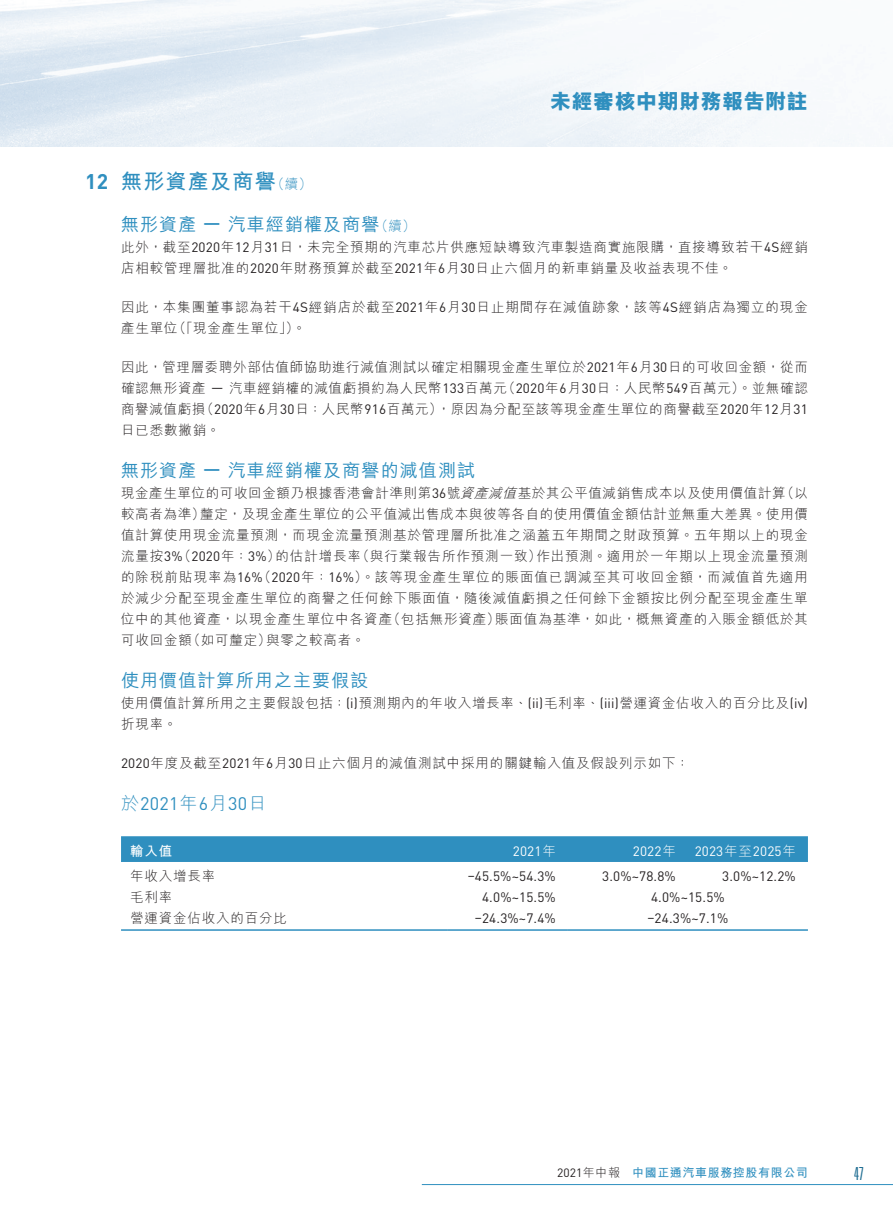
<style>
.page{position:relative;width:893px;height:1212px;background:#fff}
.page>*{position:absolute;margin:0;border:0;box-sizing:border-box;transform-origin:0 0}
.t1{font:800 21px "M Hei HK";letter-spacing:.025em;color:#2f8fbf}
._03_H1{font:700 21px "M Hei HK";letter-spacing:.06em;color:#2f8fbf}
._04___H2{font:500 18px "M Hei HK";letter-spacing:.06em;color:#2f8fbf}
._05_____H3{font:18px "DIN Pro";letter-spacing:.01em;color:#2f8fbf}
.t2{font:300 ultra-condensed 18px "Univers LT Std";color:#1f6d92}
._12___P2{font:300 13.5px/21px "M Hei HK";letter-spacing:.06em;color:#231f20}
._01_Body_Text{font:13.5px "DIN Pro";letter-spacing:.01em;color:#231f20}
._01_Body_Text-2{font:13.5px "DIN Pro";letter-spacing:.01em;color:#fff}
._15_Table_Stub{font:300 13.5px "M Hei HK";letter-spacing:.06em;color:#231f20}
._15_Table_Stub-2{font:700 13.5px "M Hei HK";color:#fff}
.t3{font:700 12px "M Hei HK";letter-spacing:.05em;color:#2f8fbf}
.s1{font-family:"DIN Pro"}
.s2{font-weight:300;font-size:13.5px}
.s3{font-family:"DIN Pro";font-weight:400}
.s4{font-style:italic}
.s5{font-family:"M Hei HK";font-weight:300}
.s6{font-family:"DIN Pro";font-weight:400;color:#231f20}
.s7{font-weight:300;color:#231f20}
</style>
<div class="page">
<hr style="left:422px;top:1184px;width:471px;height:1px;background:#2f8fbf">
<div style="left:121px;top:836px;width:687px;height:25px;background:#2f8fbf"></div>
<hr style="left:121px;top:861px;width:327px;height:1px;background:#2f8fbf">
<hr style="left:448px;top:861px;width:120px;height:1px;background:#2f8fbf">
<hr style="left:568px;top:861px;width:120px;height:1px;background:#2f8fbf">
<hr style="left:688px;top:861px;width:120px;height:1px;background:#2f8fbf">
<hr style="left:121px;top:929px;width:327px;height:2px;background:#2f8fbf">
<hr style="left:448px;top:929px;width:120px;height:2px;background:#2f8fbf">
<hr style="left:568px;top:929px;width:240px;height:2px;background:#2f8fbf">
<h1 class="t1" style="left:550px;top:88px;width:259px">未經審核中期財務報告附註</h1>
<p class="_03_H1" style="left:85px;top:166px;width:228px"><span class="s1">12</span> 無形資產及商譽<span class="s2">（續）</span></p>
<p class="_04___H2" style="left:121px;top:211px;width:296px">無形資產 <span class="s1">—</span> 汽車經銷權及商譽<span class="s2">（續）</span></p>
<p class="_12___P2" style="left:121px;top:236px;width:688px">此外，截至<span class="s3">2020</span>年<span class="s3">12</span>月<span class="s3">31</span>日，未完全預期的汽車芯片供應短缺導致汽車製造商實施限購，直接導致若干<span class="s3">4S</span>經銷店相較管理層批准的<span class="s3">2020</span>年財務預算於截至<span class="s3">2021</span>年<span class="s3">6</span>月<span class="s3">30</span>日止六個月的新車銷量及收益表現不佳。</p>
<p class="_12___P2" style="left:121px;top:296px;width:688px">因此，本集團董事認為若干<span class="s3">4S</span>經銷店於截至<span class="s3">2021</span>年<span class="s3">6</span>月<span class="s3">30</span>日止期間存在減值跡象，該等<span class="s3">4S</span>經銷店為獨立的現金產生單位（「現金產生單位」）。</p>
<p class="_12___P2" style="left:121px;top:356px;width:688px;text-align:justify">因此，管理層委聘外部估值師協助進行減值測試以確定相關現金產生單位於<span class="s3">2021</span>年<span class="s3">6</span>月<span class="s3">30</span>日的可收回金額，從而確認無形資產 <span class="s3">—</span> 汽車經銷權的減值虧損約為人民幣<span class="s3">133</span>百萬元（<span class="s3">2020</span>年<span class="s3">6</span>月<span class="s3">30</span>日：人民幣<span class="s3">549</span>百萬元）。並無確認商譽減值虧損（<span class="s3">2020</span>年<span class="s3">6</span>月<span class="s3">30</span>日：人民幣<span class="s3">916</span>百萬元），原因為分配至該等現金產生單位的商譽截至<span class="s3">2020</span>年<span class="s3">12</span>月<span class="s3">31</span>日已悉數撇銷。</p>
<p class="_04___H2" style="left:121px;top:457px;width:356px">無形資產 <span class="s1">—</span> 汽車經銷權及商譽的減值測試</p>
<p class="_12___P2" style="left:121px;top:482px;width:688px;text-align:justify">現金產生單位的可收回金額乃根據香港會計準則第<span class="s3">36</span>號<span class="s4">資產減值</span>基於其公平值減銷售成本以及使用價值計算（以較高者為準）釐定，及現金產生單位的公平值減出售成本與彼等各自的使用價值金額估計並無重大差異。使用價值計算使用現金流量預測，而現金流量預測基於管理層所批准之涵蓋五年期間之財政預算。五年期以上的現金流量按<span class="s3">3%</span>（<span class="s3">2020</span>年：<span class="s3">3%</span>）的估計增長率（與行業報告所作預測一致）作出預測。適用於一年期以上現金流量預測的除稅前貼現率為<span class="s3">16%</span>（<span class="s3">2020</span>年：<span class="s3">16%</span>）。該等現金產生單位的賬面值已調減至其可收回金額，而減值首先適用於減少分配至現金產生單位的商譽之任何餘下賬面值，隨後減值虧損之任何餘下金額按比例分配至現金產生單位中的其他資產，以現金產生單位中各資產（包括無形資產）賬面值為基準，如此，概無資產的入賬金額低於其可收回金額（如可釐定）與零之較高者。</p>
<p class="_04___H2" style="left:121px;top:667px;width:249px">使用價值計算所用之主要假設</p>
<p class="_12___P2" style="left:121px;top:692px;width:688px">使用價值計算所用之主要假設包括：<span class="s3">(i)</span>預測期內的年收入增長率、<span class="s3">(ii)</span>毛利率、<span class="s3">(iii)</span>營運資金佔收入的百分比及<span class="s3">(iv)</span>折現率。</p>
<p class="_12___P2" style="left:121px;top:752px;width:570px"><span class="s3">2020</span>年度及截至<span class="s3">2021</span>年<span class="s3">6</span>月<span class="s3">30</span>日止六個月的減值測試中採用的關鍵輸入值及假設列示如下：</p>
<p class="_05_____H3" style="left:121px;top:791px;width:147px"><span class="s5">於</span>2021<span class="s5">年</span>6<span class="s5">月</span>30<span class="s5">日</span></p>
<p class="_15_Table_Stub-2" style="left:130px;top:841px;width:44px">輸入值</p>
<p class="_01_Body_Text-2" style="left:513px;top:841px;width:45px">2021<span class="s5">年</span></p>
<p class="_01_Body_Text-2" style="left:633px;top:841px;width:45px">2022<span class="s5">年</span></p>
<p class="_01_Body_Text-2" style="left:695px;top:841px;width:103px">2023<span class="s5">年至</span>2025<span class="s5">年</span></p>
<p class="_15_Table_Stub" style="left:130px;top:866px;width:87px">年收入增長率</p>
<p class="_01_Body_Text" style="left:468px;top:867px;width:90px">–45.5%~54.3%</p>
<p class="_01_Body_Text" style="left:602px;top:867px;width:75px">3.0%~78.8%</p>
<p class="_01_Body_Text" style="left:722px;top:867px;width:75px">3.0%~12.2%</p>
<p class="_15_Table_Stub" style="left:130px;top:887px;width:44px">毛利率</p>
<p class="_01_Body_Text" style="left:482px;top:888px;width:75px">4.0%~15.5%</p>
<p class="_01_Body_Text" style="left:651px;top:888px;width:75px">4.0%~15.5%</p>
<p class="_15_Table_Stub" style="left:130px;top:908px;width:158px">營運資金佔收入的百分比</p>
<p class="_01_Body_Text" style="left:475px;top:909px;width:82px">–24.3%~7.4%</p>
<p class="_01_Body_Text" style="left:647px;top:909px;width:82px">–24.3%~7.1%</p>
<p class="t3" style="left:557px;top:1163px;width:252px"><span class="s6">2021</span><span class="s7">年中報</span> 中國正通汽車服務控股有限公司</p>
<h2 class="t2" style="left:854px;top:1164px;width:11px">47</h2>
</div>
